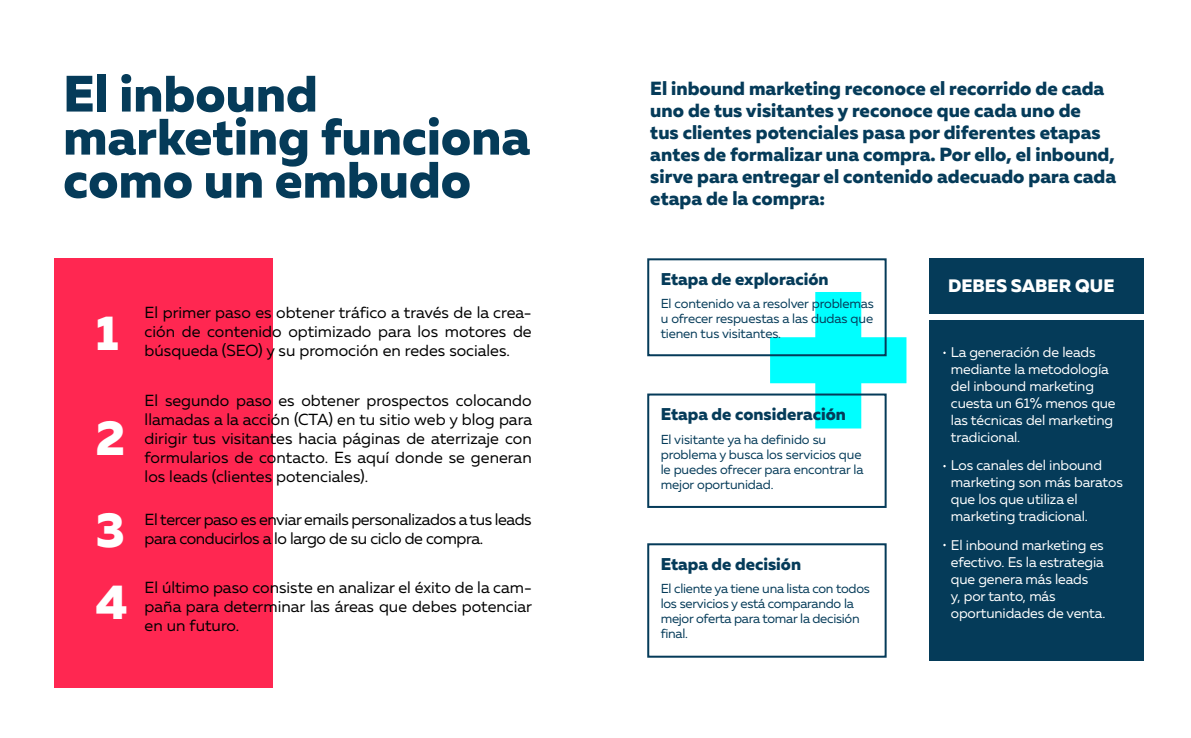
<style>
.page{position:relative;width:1191px;height:738px;background:#fff}
.page>*{position:absolute;margin:0;border:0;box-sizing:border-box;transform-origin:0 0}
.t1{font:800 51px/43px "Muller";color:#053b59}
.t2{font:800 49px "Muller";color:#fff}
.t3{font:800 19px/22px "Muller";color:#053b59}
.t4{font:800 18px "Muller";color:#fff}
.t5{font:800 17px "Muller";color:#053b59}
.t6{font:16px/19px "Muller";color:#000;text-align:justify}
.t7{font:16px/19px "Muller";letter-spacing:-.025em;color:#000}
.t8{font:14px/17px "Muller";letter-spacing:-.01em;color:#fff}
.t9{font:13px/15px "Muller";letter-spacing:-.01em;color:#053b59}
</style>
<div class="page">
<svg style="left:770px;top:292px;width:136px;height:136px"></svg>
<div style="left:54px;top:258px;width:219px;height:429px;background:#ff2751"></div>
<div style="left:928px;top:258px;width:215px;height:402px;background:#053b59"></div>
<div style="left:647px;top:258px;width:239px;height:98px;border:2px solid #053b59"></div>
<div style="left:647px;top:393px;width:239px;height:114px;border:2px solid #053b59"></div>
<div style="left:647px;top:543px;width:239px;height:114px;border:2px solid #053b59"></div>
<div style="left:928px;top:314px;width:215px;height:5px;background:#fff"></div>
<h1 class="t1" style="left:63px;top:72px;width:468px">El inbound marketing funciona como un embudo</h1>
<h2 class="t2" style="left:95px;top:301px;width:25px">1</h2>
<h2 class="t2" style="left:95px;top:406px;width:31px">2</h2>
<h2 class="t2" style="left:95px;top:499px;width:31px">3</h2>
<h2 class="t2" style="left:95px;top:570px;width:34px">4</h2>
<p class="t6" style="left:145px;top:303px;width:388px">El primer paso es obtener tráfico a través de la crea&shy;ción de contenido optimizado para los motores de búsqueda (SEO) y su promoción en redes sociales.</p>
<p class="t6" style="left:145px;top:390px;width:389px">El segundo paso es obtener prospectos colocando llamadas a la acción (CTA) en tu sitio web y blog para dirigir tus visitantes hacia páginas de aterrizaje con formularios de contacto. Es aquí donde se generan los leads (clientes potenciales).</p>
<p class="t7" style="left:145px;top:509px;width:388px">El tercer paso es enviar emails personalizados a tus leads para conducirlos a lo largo de su ciclo de compra.</p>
<p class="t6" style="left:145px;top:576px;width:389px">El último paso consiste en analizar el éxito de la cam&shy;paña para determinar las áreas que debes potenciar en un futuro.</p>
<p class="t3" style="left:650px;top:78px;width:467px">El inbound marketing reconoce el recorrido de cada uno de tus visitantes y reconoce que cada uno de<br>tus clientes potenciales pasa por diferentes etapas antes de formalizar una compra. Por ello, el inbound, sirve para entregar el contenido adecuado para cada etapa de la compra:</p>
<p class="t5" style="left:660px;top:268px;width:169px">Etapa de exploración</p>
<p class="t9" style="left:660px;top:296px;width:215px;text-align:justify">El contenido va a resolver problemas u ofrecer respuestas a las dudas que tienen tus visitantes.</p>
<p class="t5" style="left:660px;top:403px;width:187px">Etapa de consideración</p>
<p class="t9" style="left:660px;top:431px;width:204px">El visitante ya ha definido su problema y busca los servicios que le puedes ofrecer para encontrar la mejor oportunidad.</p>
<p class="t5" style="left:660px;top:552px;width:142px">Etapa de decisión</p>
<p class="t9" style="left:660px;top:580px;width:211px">El cliente ya tiene una lista con todos los servicios y está comparando la mejor oferta para tomar la decisión final.</p>
<p class="t4" style="left:948px;top:274px;width:168px">DEBES SABER QUE</p>
<p class="t8" style="left:951px;top:343px;width:166px">La generación de leads mediante la metodología del inbound marketing cuesta un 61% menos que las técnicas del marketing tradicional.</p>
<p class="t8" style="left:951px;top:456px;width:173px">Los canales del inbound marketing son más baratos que los que utiliza el marketing tradicional.</p>
<p class="t8" style="left:951px;top:536px;width:156px">El inbound marketing es efectivo. Es la estrategia que genera más leads<br>y, por tanto, más oportunidades de venta.</p>
</div>
